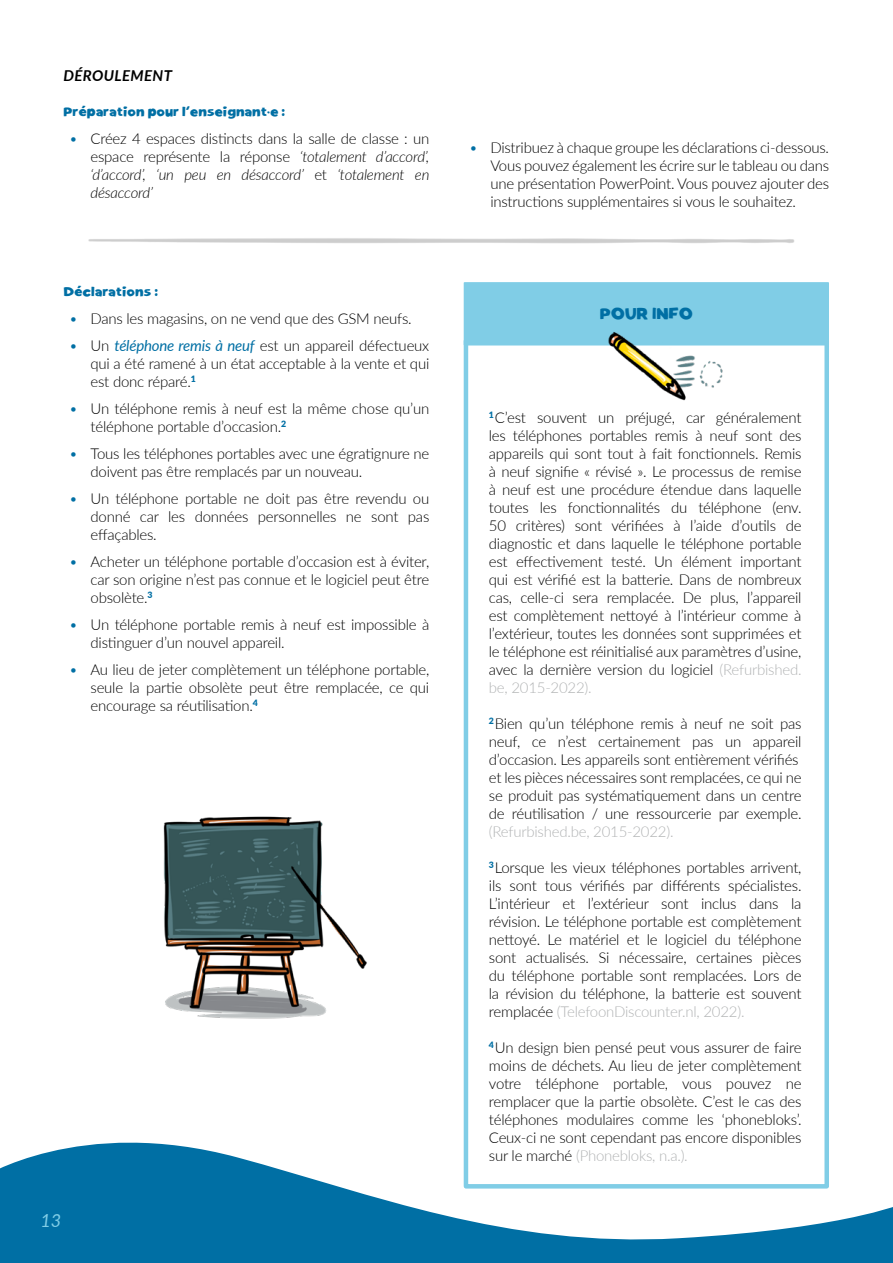
<style>
.page{position:relative;width:893px;height:1263px;background:#fff}
.page>*{position:absolute;margin:0;border:0;box-sizing:border-box;transform-origin:0 0}
.t1{font:italic 18px "Lato";color:#80cde6}
.t2{font:700 16.5px "Montserrat handwriting";letter-spacing:-.015em;color:#006fa4}
.t3{font:300 15px/18px "Lato";letter-spacing:-.015em;color:#000;text-align:justify}
.t4{font:italic 300 15px/18px "Lato";letter-spacing:-.015em;color:#000;text-align:justify}
.t5{font:300 15px "Lato";letter-spacing:-.015em;color:#b1b3b4}
.t6{font:italic 700 15px "Lato";letter-spacing:.025em;color:#000}
.t7{font:700 13.5px "Montserrat handwriting";letter-spacing:-.015em;color:#006fa4}
.t8{font:700 9px "Montserrat handwriting";color:#006fa4}
.s1{font-style:normal;color:#006fa4}
.s2{font-style:normal}
.s3{color:#006fa4}
.s4{font-weight:400;font-style:italic;color:#006fa4}
.s5{color:#b1b3b4}
</style>
<div class="page">
<svg style="left:0;top:1115px;width:893px;height:148px"></svg>
<div style="left:464px;top:282px;width:365px;height:63px;background:#80cde6;border:2px solid #80cde6"></div>
<div style="left:464px;top:339px;width:365px;height:849px;border:4px solid #80cde6"></div>
<img style="left:605px;top:332px;width:124px;height:69px">
<img style="left:163px;top:816px;width:204px;height:203px">
<p class="t6" style="left:64px;top:65px;width:110px">DÉROULEMENT</p>
<p class="t7" style="left:64px;top:105px;width:223px">Préparation pour l’enseignant e :</p>
<p class="t4" style="left:91px;top:129px;width:340px;text-indent:-21px"><span class="s1">•</span> <span class="s2">Créez 4 espaces distincts dans la salle de classe : un espace représente la réponse</span> ‘totalement d’accord’, ‘d’accord’, ‘un peu en désaccord’ <span class="s2">et</span> ‘totalement en désaccord’</p>
<p class="t3" style="left:490px;top:138px;width:340px;text-indent:-21px"><span class="s3">•</span> Distribuez à chaque groupe les déclarations ci-dessous.<br>Vous pouvez également les écrire sur le tableau ou dans une présentation PowerPoint. Vous pouvez ajouter des instructions supplémentaires si vous le souhaitez.</p>
<p class="t8" style="left:275px;top:111px;width:4px;rotate:90deg">.</p>
<p class="t7" style="left:64px;top:285px;width:96px">Déclarations :</p>
<p class="t3" style="left:69px;top:309px;width:344px"><span class="s3">•</span> Dans les magasins, on ne vend que des GSM neufs.</p>
<p class="t3" style="left:91px;top:336px;width:340px;text-indent:-21px"><span class="s3">•</span> Un <span class="s4">téléphone remis à neuf</span> est un appareil défectueux qui a été ramené à un état acceptable à la vente et qui est donc réparé.<sup>1</sup></p>
<p class="t3" style="left:91px;top:399px;width:340px;text-indent:-21px"><span class="s3">•</span> Un téléphone remis à neuf est la même chose qu’un téléphone portable d’occasion.<sup>2</sup></p>
<p class="t3" style="left:91px;top:444px;width:340px;text-indent:-21px"><span class="s3">•</span> Tous les téléphones portables avec une égratignure ne doivent pas être remplacés par un nouveau.</p>
<p class="t3" style="left:91px;top:489px;width:340px;text-indent:-21px"><span class="s3">•</span> Un téléphone portable ne doit pas être revendu ou donné car les données personnelles ne sont pas effaçables.</p>
<p class="t3" style="left:91px;top:552px;width:340px;text-indent:-21px"><span class="s3">•</span> Acheter un téléphone portable d’occasion est à éviter, car son origine n’est pas connue et le logiciel peut être obsolète.<sup>3</sup></p>
<p class="t3" style="left:91px;top:615px;width:340px;text-indent:-21px"><span class="s3">•</span> Un téléphone portable remis à neuf est impossible à distinguer d’un nouvel appareil.</p>
<p class="t3" style="left:91px;top:660px;width:340px;text-indent:-21px"><span class="s3">•</span> Au lieu de jeter complètement un téléphone portable, seule la partie obsolète peut être remplacée, ce qui encourage sa réutilisation.<sup>4</sup></p>
<p class="t1" style="left:40px;top:1207px;width:22px">13</p>
<p class="t2" style="left:600px;top:305px;width:95px">POUR INFO</p>
<p class="t3" style="left:489px;top:408px;width:314px"><sup>1</sup> C’est souvent un préjugé, car généralement les téléphones portables remis à neuf sont des appareils qui sont tout à fait fonctionnels. Remis à neuf signifie « révisé ». Le processus de remise à neuf est une procédure étendue dans laquelle toutes les fonctionnalités du téléphone (env.<br>50 critères) sont vérifiées à l’aide d’outils de diagnostic et dans laquelle le téléphone portable est effectivement testé. Un élément important qui est vérifié est la batterie. Dans de nombreux cas, celle-ci sera remplacée. De plus, l’appareil est complètement nettoyé à l’intérieur comme à l’extérieur, toutes les données sont supprimées et le téléphone est réinitialisé aux paramètres d’usine, avec la dernière version du logiciel <span class="s5">(Refurbished. be, 2015-2022).</span></p>
<p class="t3" style="left:489px;top:714px;width:314px;text-align:left"><sup>2</sup> Bien qu’un téléphone remis à neuf ne soit pas neuf, ce n’est certainement pas un appareil d’occasion. Les appareils sont entièrement vérifiés et les pièces nécessaires sont remplacées, ce qui ne se produit pas systématiquement dans un centre de réutilisation / une ressourcerie par exemple.</p>
<p class="t5" style="left:489px;top:821px;width:186px">(Refurbished.be, 2015-2022).</p>
<p class="t3" style="left:489px;top:858px;width:314px"><sup>3</sup> Lorsque les vieux téléphones portables arrivent, ils sont tous vérifiés par différents spécialistes.<br>L’intérieur et l’extérieur sont inclus dans la révision. Le téléphone portable est complètement nettoyé. Le matériel et le logiciel du téléphone sont actualisés. Si nécessaire, certaines pièces du téléphone portable sont remplacées. Lors de la révision du téléphone, la batterie est souvent remplacée <span class="s5">(TelefoonDiscounter.nl, 2022).</span></p>
<p class="t3" style="left:489px;top:1038px;width:314px"><sup>4</sup> Un design bien pensé peut vous assurer de faire moins de déchets. Au lieu de jeter complètement votre téléphone portable, vous pouvez ne remplacer que la partie obsolète. C’est le cas des téléphones modulaires comme les ‘phonebloks’.<br>Ceux-ci ne sont cependant pas encore disponibles sur le marché <span class="s5">(Phonebloks, n.a.).</span></p>
</div>
